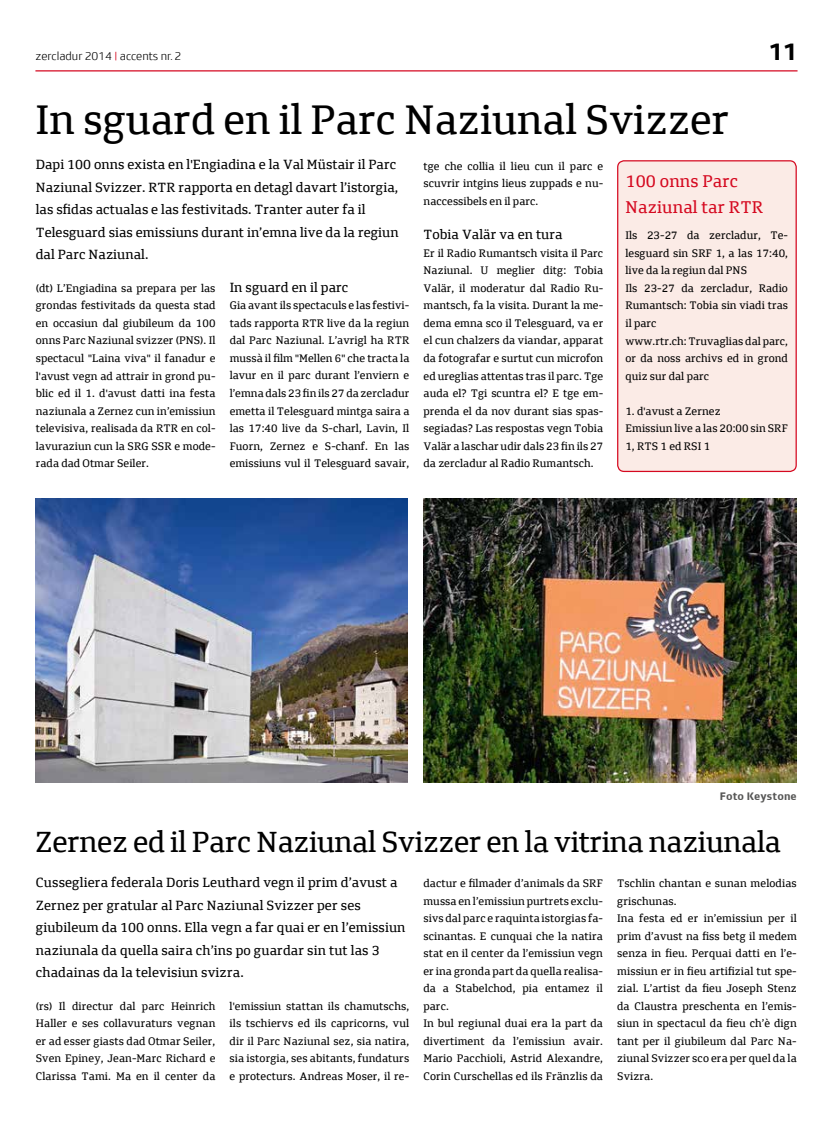
<style>
.page{position:relative;width:833px;height:1134px;background:#fff}
.page>*{position:absolute;margin:0;border:0;box-sizing:border-box;transform-origin:0 0}
.t1{font:42.5px "SRGSSR Type Serif";color:#000}
.t2{font:30px "SRGSSR Type Serif";letter-spacing:-.01em;color:#000}
.t3{font:700 25px "SRGSSR Type";color:#000}
.t4{font:17.5px/26.2px "SRGSSR Type Serif";letter-spacing:.01em;color:#d50920}
.t5{font:13.75px/22.5px "SRGSSR Type Serif";letter-spacing:.005em;color:#000}
.t6{font:300 11.88px "SRGSSR Type";color:#000}
.t7{font:11.25px/17.5px "SRGSSR Type Serif";letter-spacing:.01em;color:#000;text-align:justify}
.t8{font:700 11.25px "SRGSSR Type";letter-spacing:.01em;color:#565655}
.s1{color:#d50920}
</style>
<div class="page">
<hr style="left:35px;top:70px;width:762px;height:1px;background:#d50920">
<div style="left:617px;top:161px;width:179px;height:310px;background:#fbebe6;border-radius:6px"></div>
<div style="left:617px;top:160px;width:180px;height:312px;border:1px solid #d50920;border-radius:6px"></div>
<img style="left:36px;top:498px;width:372px;height:284px">
<img style="left:423px;top:498px;width:374px;height:284px">
<p class="t6" style="left:35px;top:50px;width:147px">zercladur 2014 <span class="s1">|</span> accents nr.2</p>
<h3 class="t3" style="left:768px;top:37px;width:30px">11</h3>
<h1 class="t1" style="left:35px;top:95px;width:695px">In sguard en il Parc Naziunal Svizzer</h1>
<p class="t5" style="left:36px;top:153px;width:364px">Dapi 100 onns exista en l'Engiadina e la Val Müstair il Parc Naziunal Svizzer. RTR rapporta en detagl davart l’istorgia, las sfidas actualas e las festivitads. Tranter auter fa il Telesguard sias emissiuns durant in’emna live da la regiun dal Parc Naziunal.</p>
<p class="t7" style="left:423px;top:157px;width:181px">tge che collia il lieu cun il parc e scuvrir intgins lieus zuppads e nu&shy;naccessibels en il parc.</p>
<p class="t5" style="left:423px;top:223px;width:140px">Tobia Valär va en tura</p>
<p class="t7" style="left:423px;top:244px;width:181px">Er il Radio Rumantsch visita il Parc Naziunal. U meglier ditg: Tobia Valär, il moderatur dal Radio Ru&shy;mantsch, fa la visita. Durant la me&shy;dema emna sco il Telesguard, va er el cun chalzers da viandar, apparat da fotografar e surtut cun microfon ed ureglias attentas tras il parc. Tge auda el? Tgi scuntra el? E tge em&shy;prenda el da nov durant sias spas&shy;segiadas? Las respostas vegn Tobia Valär a laschar udir dals 23 fin ils 27 da zercladur al Radio Rumantsch.</p>
<h3 class="t4" style="left:625px;top:168px;width:139px">100 onns Parc<br>Naziunal tar RTR</h3>
<p class="t7" style="left:625px;top:227px;width:164px;text-align:left">Ils 23-27 da zercladur, Te&shy;lesguard sin SRF 1, a las 17:40, live da la regiun dal PNS<br>Ils 23-27 da zercladur, Radio<br>Rumantsch: Tobia sin viadi tras il parc<br>www.rtr.ch: Truvaglias dal parc, or da noss archivs ed in grond quiz sur dal parc</p>
<p class="t7" style="left:625px;top:402px;width:164px;text-align:left">1. d'avust a Zernez<br>Emissiun live a las 20:00 sin SRF<br>1, RTS 1 ed RSI 1</p>
<p class="t7" style="left:36px;top:279px;width:181px">(dt) L’Engiadina sa prepara per las grondas festivitads da questa stad en occasiun dal giubileum da 100 onns Parc Naziunal svizzer (PNS). Il spectacul "Laina viva" il fanadur e l'avust vegn ad attrair in grond pu&shy;blic ed il 1. d'avust datti ina festa naziunala a Zernez cun in’emissiun televisiva, realisada da RTR en col&shy;lavuraziun cun la SRG SSR e mode&shy;rada dad Otmar Seiler.</p>
<p class="t5" style="left:230px;top:276px;width:120px">In sguard en il parc</p>
<p class="t7" style="left:230px;top:297px;width:181px">Gia avant ils spectaculs e las festivi&shy;tads rapporta RTR live da la regiun dal Parc Naziunal. L’avrigl ha RTR mussà il film "Mellen 6" che tracta la lavur en il parc durant l’enviern e l’emna dals 23 fin ils 27 da zercladur emetta il Telesguard mintga saira a las 17:40 live da S-charl, Lavin, Il Fuorn, Zernez e S-chanf. En las emissiuns vul il Telesguard savair,</p>
<p class="t8" style="left:720px;top:789px;width:78px">Foto Keystone</p>
<h2 class="t2" style="left:35px;top:824px;width:748px">Zernez ed il Parc Naziunal Svizzer en la vitrina naziunala</h2>
<p class="t5" style="left:36px;top:871px;width:371px">Cussegliera federala Doris Leuthard vegn il prim d’avust a Zernez per gratular al Parc Naziunal Svizzer per ses giubileum da 100 onns. Ella vegn a far quai er en l’emissiun naziunala da quella saira ch’ins po guardar sin tut las 3 chadainas da la televisiun svizra.</p>
<p class="t7" style="left:423px;top:874px;width:181px;text-align:left">dactur e filmader d’animals da SRF mussa en l’emissiun purtrets exclu&shy;sivs dal parc e raquinta istorgias fa&shy;scinantas. E cunquai che la natira stat en il center da l’emissiun vegn er ina gronda part da quella realisa&shy;da a Stabelchod, pia entamez il parc.<br>In bul regiunal duai era la part da divertiment da l’emissiun avair.<br>Mario Pacchioli, Astrid Alexandre,<br>Corin Curschellas ed ils Fränzlis da</p>
<p class="t7" style="left:617px;top:874px;width:181px;text-align:left">Tschlin chantan e sunan melodias grischunas.<br>Ina festa ed er in’emissiun per il prim d’avust na fiss betg il medem senza in fieu. Perquai datti en l’e&shy;missiun er in fieu artifizial tut spe&shy;zial. L’artist da fieu Joseph Stenz da Claustra preschenta en l’emis&shy;siun in spectacul da fieu ch’è dign tant per il giubileum dal Parc Na&shy;ziunal Svizzer sco era per quel da la<br>Svizra.</p>
<p class="t7" style="left:36px;top:997px;width:181px">(rs) Il directur dal parc Heinrich Haller e ses collavuraturs vegnan er ad esser giasts dad Otmar Seiler, Sven Epiney, Jean-Marc Richard e Clarissa Tami. Ma en il center da</p>
<p class="t7" style="left:230px;top:997px;width:181px">l'emissiun stattan ils chamutschs, ils tschiervs ed ils capricorns, vul dir il Parc Naziunal sez, sia natira, sia istorgia, ses abitants, fundaturs e protecturs. Andreas Moser, il re-</p>
</div>
